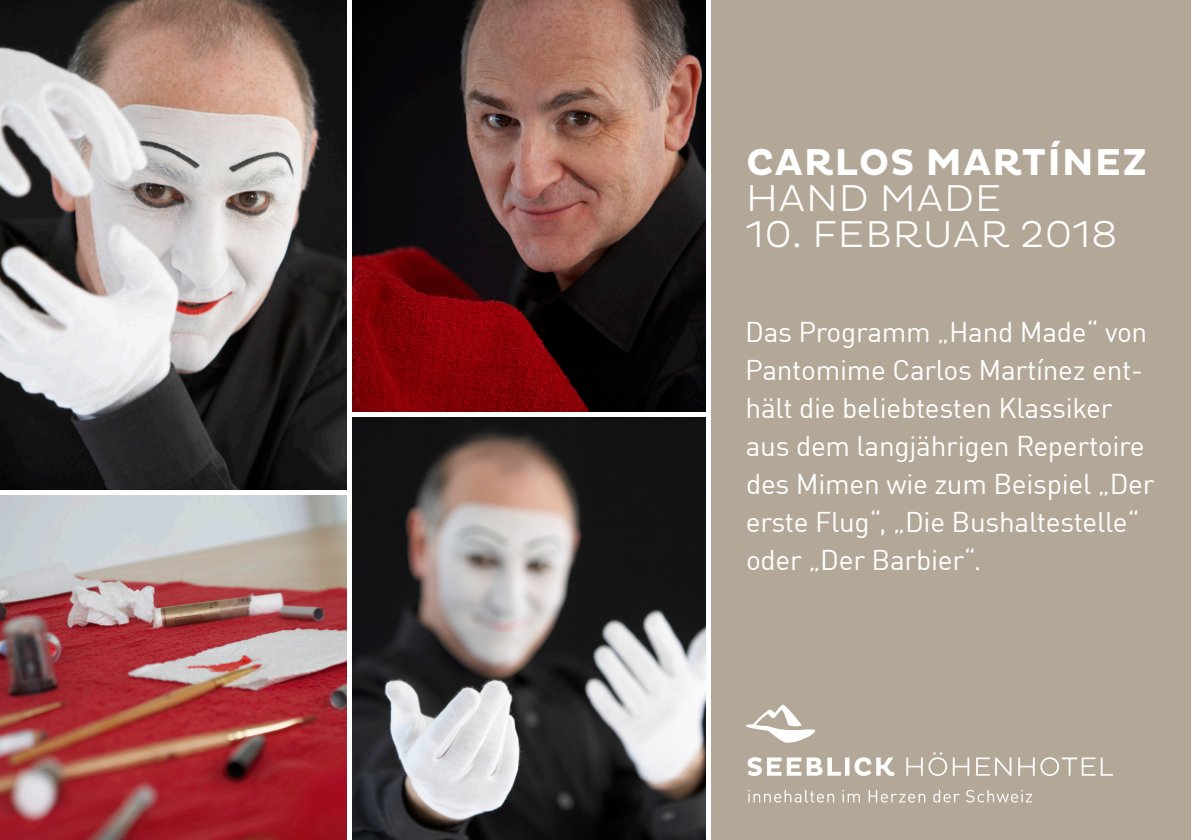
<style>
.page{position:relative;width:1191px;height:840px;background:#fff}
.page>*{position:absolute;margin:0;border:0;box-sizing:border-box;transform-origin:0 0}
.t1{font:300 38px "Pluto";letter-spacing:.025em;color:#fff}
.t2{font:700 38px "Pluto";letter-spacing:.025em;color:#fff}
.t3{font:28px/38px "DIN Offc";letter-spacing:-.01em;color:#fff}
</style>
<div class="page">
<div style="left:711px;top:0;width:480px;height:839px;background:#b3a797"></div>
<img style="left:352px;top:417px;width:353px;height:422px">
<img style="left:0;top:0;width:347px;height:489px">
<img style="left:0;top:495px;width:347px;height:344px">
<img style="left:352px;top:0;width:353px;height:411px">
<svg style="left:748px;top:790px;width:284px;height:12px"></svg>
<svg style="left:747px;top:752px;width:366px;height:23px"></svg>
<svg style="left:746px;top:704px;width:69px;height:38px"></svg>
<p class="t2" style="left:746px;top:140px;width:403px">CARLOS MARTÍNEZ</p>
<p class="t1" style="left:746px;top:176px;width:257px">HAND MADE</p>
<p class="t1" style="left:746px;top:212px;width:373px">10. FEBRUAR 2018</p>
<p class="t3" style="left:745px;top:312px;width:411px">Das Programm „Hand Made“ von<br>Pantomime Carlos Martínez ent&shy;hält die beliebtesten Klassiker aus dem langjährigen Repertoire des Mimen wie zum Beispiel „Der erste Flug“, „Die Bushaltestelle“ oder „Der Barbier“.</p>
</div>
